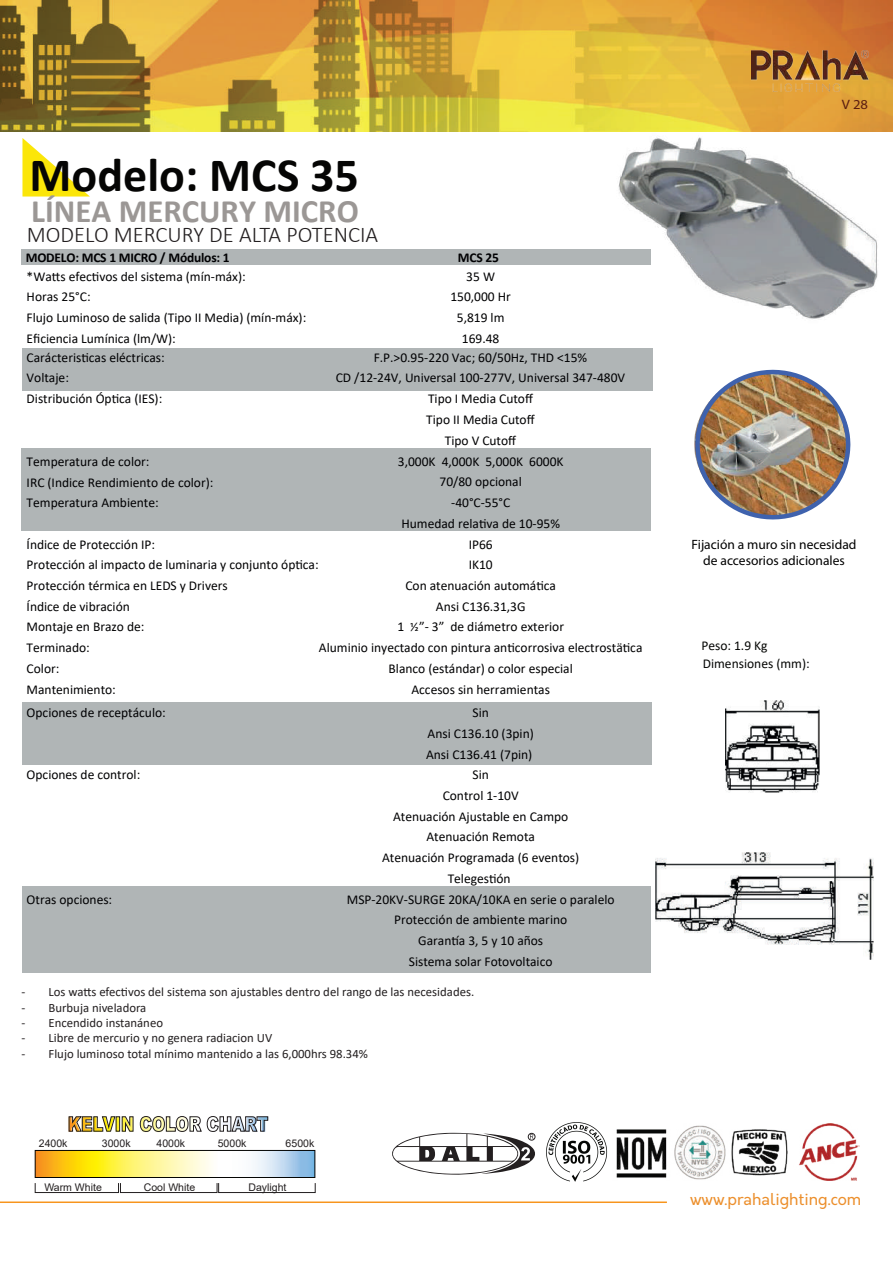
<style>
.page{position:relative;width:893px;height:1263px;background:#fff}
.page>*{position:absolute;margin:0;border:0;box-sizing:border-box;transform-origin:0 0}
.t1{font:700 48px "Calibri";color:#050504}
.t2{font:700 32.85px "Calibri";color:#9b9795}
.t3{font:300 22.5px "Calibri";color:#231f20}
.t4{font:16.05px "Orkney";color:#ec8f2c}
.t5{font:13.65px "Myriad Pro";color:#5c1f10;scale:1.07 1}
.t6{font:13.5px/20.7px "Calibri";color:#000002;text-align:center}
.t7{font:13.5px/16.2px "Myriad Pro";color:#000001;text-align:center}
.t8{font:700 13.5px "Calibri";letter-spacing:-.015em;color:#000002}
.t9{font:13.5px/17.9px "Calibri";color:#050604}
.t10{font:12.75px "Calibri";color:#231f20}
.t11{font:10.5px "Arial";color:#231f20}
.s1{font-size:12.75px}
</style>
<div class="page">
<hr style="left:0;top:1201px;width:667px;height:2px;background:#f7951d">
<img style="left:616px;top:1123px;width:243px;height:58px">
<img style="left:0;top:0;width:893px;height:131px">
<img style="left:546px;top:1122px;width:61px;height:60px">
<img style="left:751px;top:50px;width:118px;height:41px">
<svg style="left:392px;top:1133px;width:144px;height:42px"></svg>
<div style="left:528px;top:1133px;width:7px;height:7px;border:1px solid #231f20;border-radius:50%"></div>
<img style="left:63px;top:1116px;width:208px;height:34px">
<svg style="left:69px;top:1116px;width:47px;height:16px"></svg>
<div style="left:116px;top:1116px;width:4px;height:15px;border:1px solid #231f20"></div>
<svg style="left:122px;top:1116px;width:12px;height:16px"></svg>
<svg style="left:140px;top:1116px;width:128px;height:16px"></svg>
<svg style="left:37px;top:1152px;width:276px;height:24px"></svg>
<div style="left:35px;top:1150px;width:280px;height:28px;border:1px solid #040503"></div>
<div style="left:35px;top:1183px;width:84px;height:10px;border:1px solid #231f20"></div>
<div style="left:120px;top:1183px;width:97px;height:10px;border:1px solid #231f20"></div>
<div style="left:218px;top:1183px;width:97px;height:10px;border:1px solid #231f20"></div>
<svg style="left:22px;top:138px;width:67px;height:58px"></svg>
<div style="left:22px;top:702px;width:630px;height:62px;background:#b0b5b6"></div>
<div style="left:22px;top:448px;width:629px;height:83px;background:#b0b5b6"></div>
<div style="left:22px;top:348px;width:630px;height:43px;background:#b0b5b6"></div>
<div style="left:21px;top:250px;width:630px;height:15px;background:#b0b5b6"></div>
<div style="left:22px;top:887px;width:629px;height:86px;background:#b0b5b6"></div>
<img style="left:600px;top:124px;width:279px;height:195px">
<img style="left:694px;top:369px;width:157px;height:151px">
<img style="left:725px;top:701px;width:95px;height:91px">
<img style="left:655px;top:852px;width:219px;height:107px">
<h1 class="t1" style="left:30px;top:141px;width:331px">Modelo: MCS 35</h1>
<h2 class="t2" style="left:31px;top:188px;width:329px">LÍNEA MERCURY MICRO</h2>
<p class="t8" style="left:26px;top:248px;width:205px">MODELO: MCS 1 MICRO / Módulos: 1</p>
<p class="t8" style="left:458px;top:248px;width:43px">MCS 25</p>
<p class="t6" style="left:450px;top:265px;width:62px">35 W<br>150,000 Hr<br>5,819 lm<br>169.48</p>
<h3 class="t3" style="left:27px;top:221px;width:353px">MODELO MERCURY DE ALTA POTENCIA</h3>
<p class="t6" style="left:27px;top:265px;width:281px;text-align:left">*Watts efectivos del sistema (mín-máx):<br>Horas 25°C:<br>Flujo Luminoso de salida (Tipo II Media) (mín-máx):<br>Eficiencia Lumínica (lm/W):</p>
<p class="t6" style="left:27px;top:347px;width:140px;text-align:left">Carácteristicas eléctricas:<br>Voltaje:<br>Distribución Óptica (IES):</p>
<p class="t6" style="left:336px;top:347px;width:291px">F.P.&gt;0.95-220 Vac; 60/50Hz, THD &lt;15%<br>CD /12-24V, Universal 100-277V, Universal 347-480V<br>Tipo I Media Cutoff<br>Tipo II Media Cutoff<br>Tipo V Cutoff</p>
<p class="t6" style="left:27px;top:451px;width:188px;text-align:left">Temperatura de color:<br>IRC (Indice Rendimiento de color):<br>Temperatura Ambiente:</p>
<p class="t6" style="left:27px;top:533px;width:294px;text-align:left">Índice de Protección IP:<br>Protección al impacto de luminaria y conjunto óptica:<br>Protección térmica en LEDS y Drivers<br>Índice de vibración<br>Montaje en Brazo de:<br>Terminado:<br>Color:<br>Mantenimiento:</p>
<p class="t6" style="left:319px;top:451px;width:325px">3,000K 4,000K 5,000K 6000K<br>70/80 opcional<br>-40°C-55°C<br>Humedad relativa de 10-95%<br>IP66<br>IK10<br>Con atenuación automática<br>Ansi C136.31,3G<br>1 <span class="s1">½</span>”- 3” de diámetro exterior<br>Aluminio inyectado con pintura anticorrosiva electrostätica<br>Blanco (estándar) o color especial<br>Accesos sin herramientas</p>
<p class="t6" style="left:27px;top:702px;width:141px">Opciones de receptáculo:</p>
<p class="t6" style="left:27px;top:764px;width:115px">Opciones de control:</p>
<p class="t6" style="left:27px;top:888px;width:87px">Otras opciones:</p>
<p class="t6" style="left:347px;top:702px;width:269px">Sin<br>Ansi C136.10 (3pin)<br>Ansi C136.41 (7pin)<br>Sin<br>Control 1-10V<br>Atenuación Ajustable en Campo<br>Atenuación Remota<br>Atenuación Programada (6 eventos)<br>Telegestión<br>MSP-20KV-SURGE 20KA/10KA en serie o paralelo<br>Protección de ambiente marino<br>Garantía 3, 5 y 10 años<br>Sistema solar Fotovoltaico</p>
<p class="t10" style="left:22px;top:983px;width:454px">- Los watts efectivos del sistema son ajustables dentro del rango de las necesidades.</p>
<p class="t10" style="left:22px;top:998px;width:126px">- Burbuja niveladora</p>
<p class="t10" style="left:22px;top:1014px;width:143px">- Encendido instanáneo</p>
<p class="t10" style="left:22px;top:1029px;width:252px">- Libre de mercurio y no genera radiacion UV</p>
<p class="t10" style="left:22px;top:1044px;width:348px">- Flujo luminoso total mínimo mantenido a las 6,000hrs 98.34%</p>
<p class="t11" style="left:39px;top:1136px;width:30px">2400k</p>
<p class="t11" style="left:44px;top:1180px;width:59px">Warm White</p>
<p class="t11" style="left:144px;top:1180px;width:53px">Cool White</p>
<p class="t11" style="left:248px;top:1180px;width:40px">Daylight</p>
<p class="t11" style="left:102px;top:1136px;width:30px">3000k</p>
<p class="t11" style="left:156px;top:1136px;width:30px">4000k</p>
<p class="t11" style="left:218px;top:1136px;width:30px">5000k</p>
<p class="t11" style="left:286px;top:1136px;width:30px">6500k</p>
<p class="t5" style="left:842px;top:96px;width:26px">V 28</p>
<p class="t7" style="left:692px;top:536px;width:166px">Fijación a muro sin necesidad de accesorios adicionales</p>
<p class="t9" style="left:701px;top:636px;width:110px">Peso: 1.9 Kg<br>Dimensiones (mm):</p>
<p class="t4" style="left:690px;top:1188px;width:173px">www.prahalighting.com</p>
</div>
